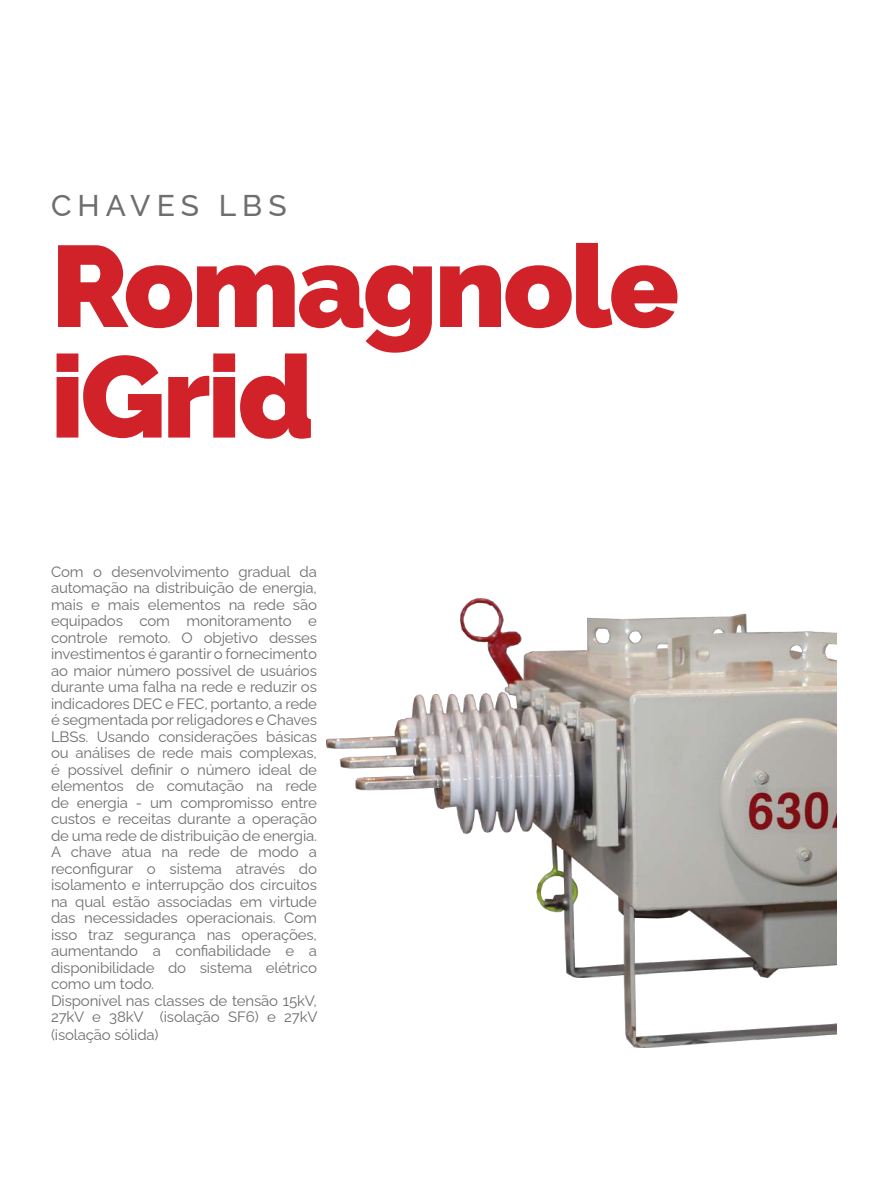
<style>
.page{position:relative;width:893px;height:1191px;background:#fff}
.page>*{position:absolute;margin:0;border:0;box-sizing:border-box;transform-origin:0 0}
.t1{font:900 115.2px/110.6px "Raleway";letter-spacing:-.025em;color:#d12229}
.t2{font:500 30px "Raleway";letter-spacing:.2em;color:#6c6e70}
.t3{font:100 15px/16.5px "Raleway";letter-spacing:-.01em;color:#6c6e70}
</style>
<div class="page">
<hr style="left:892px;top:1158px;width:1px;height:33px;background:#717374">
<img style="left:326px;top:598px;width:510px;height:449px">
<h2 class="t2" style="left:51px;top:188px;width:237px">CHAVES LBS</h2>
<h1 class="t1" style="left:51px;top:242px;width:630px">Romagnole iGrid</h1>
<p class="t3" style="left:51px;top:564px;width:268px">Com o desenvolvimento gradual da automação na distribuição de energia, mais e mais elementos na rede são equipados com monitoramento e controle remoto. O objetivo desses investimentos é garantir o fornecimento ao maior número possível de usuários durante uma falha na rede e reduzir os indicadores DEC e FEC, portanto, a rede é segmentada por religadores e Chaves LBSs. Usando considerações básicas ou análises de rede mais complexas, é possível definir o número ideal de elementos de comutação na rede de energia - um compromisso entre custos e receitas durante a operação de uma rede de distribuição de energia.<br>A chave atua na rede de modo a reconfigurar o sistema através do isolamento e interrupção dos circuitos na qual estão associadas em virtude das necessidades operacionais. Com isso traz segurança nas operações, aumentando a confiabilidade e a disponibilidade do sistema elétrico como um todo.<br>Disponível nas classes de tensão 15kV, 27kV e 38kV (isolação SF6) e 27kV</p>
<p class="t3" style="left:51px;top:1028px;width:109px">(isolação sólida)</p>
</div>
